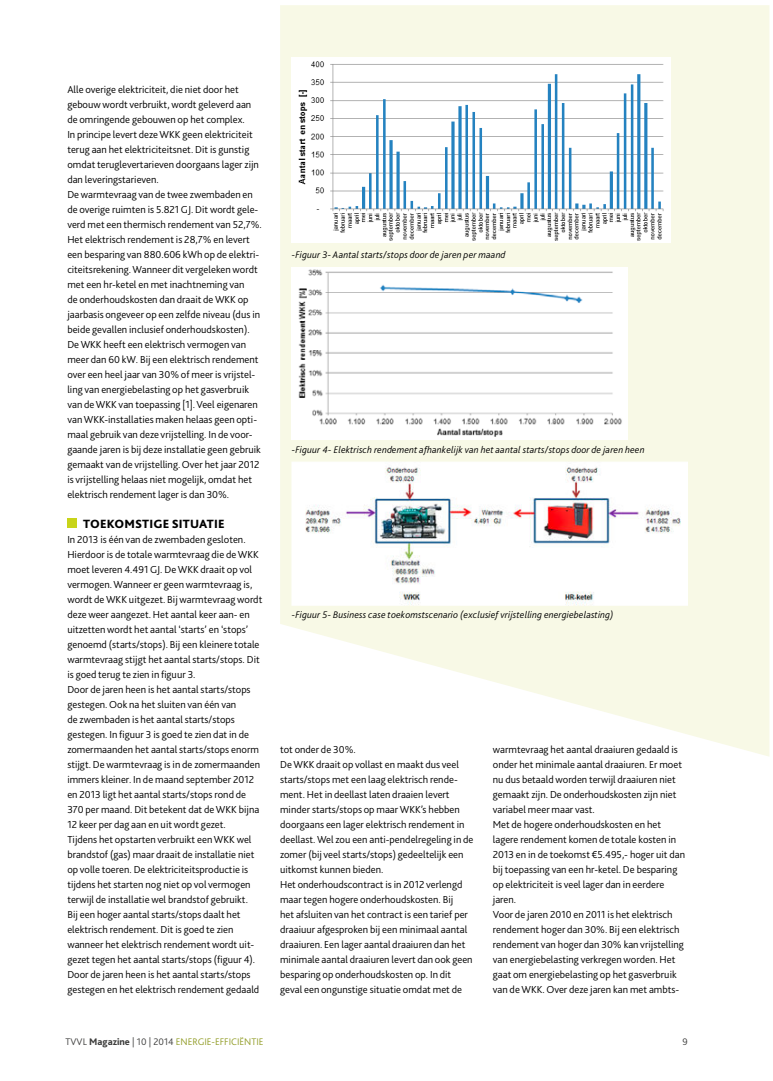
<style>
.page{position:relative;width:773px;height:1081px;background:#fff}
.page>*{position:absolute;margin:0;border:0;box-sizing:border-box;transform-origin:0 0}
.t1{font:800 12.5px "Bliss 2";letter-spacing:.015em;color:#000}
.t2{font:300 10.62px/15px "Bliss 2";color:#000}
.t3{font:italic 300 10px "Bliss 2";letter-spacing:.01em;color:#000}
.t4{font:300 10px "Bliss 2";color:#919c26}
.t5{font:300 10px "Bliss 2";color:#3c3c3b}
.s1{color:#3c3c3b}
.s2{font-weight:800;color:#3c3c3b}
</style>
<div class="page">
<div style="left:67px;top:518px;width:10px;height:10px;background:#c8d419"></div>
<svg style="left:280px;top:5px;width:489px;height:751px;fill:#f8f9e6"></svg>
<img style="left:292px;top:57px;width:378px;height:186px">
<img style="left:292px;top:268px;width:335px;height:171px">
<img style="left:292px;top:461px;width:395px;height:144px">
<p class="t2" style="left:67px;top:82px;width:196px">Alle overige elektriciteit, die niet door het gebouw wordt verbruikt, wordt geleverd aan de omringende gebouwen op het complex.<br>In principe levert deze WKK geen elektriciteit terug aan het elektriciteitsnet. Dit is gunstig omdat teruglevertarieven doorgaans lager zijn dan leveringstarieven.<br>De warmtevraag van de twee zwembaden en de overige ruimten is 5.821 GJ. Dit wordt gele&shy;verd met een thermisch rendement van 52,7%.<br>Het elektrisch rendement is 28,7% en levert een besparing van 880.606 kWh op de elektri&shy;citeitsrekening. Wanneer dit vergeleken wordt met een hr-ketel en met inachtneming van<br>de onderhoudskosten dan draait de WKK op jaarbasis ongeveer op een zelfde niveau (dus in beide gevallen inclusief onderhoudskosten).<br>De WKK heeft een elektrisch vermogen van meer dan 60 kW. Bij een elektrisch rendement over een heel jaar van 30% of meer is vrijstel&shy;ling van energiebelasting op het gasverbruik van de WKK van toepassing [1]. Veel eigenaren van WKK-installaties maken helaas geen opti&shy;maal gebruik van deze vrijstelling. In de voor&shy;gaande jaren is bij deze installatie geen gebruik gemaakt van de vrijstelling. Over het jaar 2012 is vrijstelling helaas niet mogelijk, omdat het elektrisch rendement lager is dan 30%.</p>
<p class="t1" style="left:83px;top:516px;width:143px">TOEKOMSTIGE SITUATIE</p>
<p class="t2" style="left:67px;top:532px;width:196px">In 2013 is één van de zwembaden gesloten.<br>Hierdoor is de totale warmtevraag die de WKK moet leveren 4.491 GJ. De WKK draait op vol vermogen. Wanneer er geen warmtevraag is, wordt de WKK uitgezet. Bij warmtevraag wordt deze weer aangezet. Het aantal keer aan- en uitzetten wordt het aantal ‘starts’ en ‘stops’ genoemd (starts/stops). Bij een kleinere totale warmtevraag stijgt het aantal starts/stops. Dit is goed terug te zien in figuur 3.<br>Door de jaren heen is het aantal starts/stops gestegen. Ook na het sluiten van één van<br>de zwembaden is het aantal starts/stops gestegen. In figuur 3 is goed te zien dat in de zomermaanden het aantal starts/stops enorm stijgt. De warmtevraag is in de zomermaanden immers kleiner. In de maand september 2012 en 2013 ligt het aantal starts/stops rond de 370 per maand. Dit betekent dat de WKK bijna 12 keer per dag aan en uit wordt gezet.<br>Tijdens het opstarten verbruikt een WKK wel brandstof (gas) maar draait de installatie niet op volle toeren. De elektriciteitsproductie is tijdens het starten nog niet op vol vermogen terwijl de installatie wel brandstof gebruikt.<br>Bij een hoger aantal starts/stops daalt het elektrisch rendement. Dit is goed te zien wanneer het elektrisch rendement wordt uit&shy;gezet tegen het aantal starts/stops (figuur 4).<br>Door de jaren heen is het aantal starts/stops gestegen en het elektrisch rendement gedaald</p>
<p class="t3" style="left:292px;top:250px;width:215px">-Figuur 3- Aantal starts/stops door de jaren per maand</p>
<p class="t3" style="left:292px;top:445px;width:354px">-Figuur 4- Elektrisch rendement afhankelijk van het aantal starts/stops door de jaren heen</p>
<p class="t3" style="left:292px;top:610px;width:323px">-Figuur 5- Business case toekomstscenario (exclusief vrijstelling energiebelasting)</p>
<p class="t2" style="left:280px;top:742px;width:195px">tot onder de 30%.<br>De WKK draait op vollast en maakt dus veel starts/stops met een laag elektrisch rende&shy;ment. Het in deellast laten draaien levert minder starts/stops op maar WKK’s hebben doorgaans een lager elektrisch rendement in deellast. Wel zou een anti-pendelregeling in de zomer (bij veel starts/stops) gedeeltelijk een uitkomst kunnen bieden.<br>Het onderhoudscontract is in 2012 verlengd maar tegen hogere onderhoudskosten. Bij<br>het afsluiten van het contract is een tarief per draaiuur afgesproken bij een minimaal aantal draaiuren. Een lager aantal draaiuren dan het minimale aantal draaiuren levert dan ook geen besparing op onderhoudskosten op. In dit geval een ongunstige situatie omdat met de</p>
<p class="t2" style="left:493px;top:742px;width:194px">warmtevraag het aantal draaiuren gedaald is onder het minimale aantal draaiuren. Er moet nu dus betaald worden terwijl draaiuren niet gemaakt zijn. De onderhoudskosten zijn niet variabel meer maar vast.<br>Met de hogere onderhoudskosten en het lagere rendement komen de totale kosten in 2013 en in de toekomst €5.495,- hoger uit dan bij toepassing van een hr-ketel. De besparing op elektriciteit is veel lager dan in eerdere jaren.<br>Voor de jaren 2010 en 2011 is het elektrisch rendement hoger dan 30%. Bij een elektrisch rendement van hoger dan 30% kan vrijstelling van energiebelasting verkregen worden. Het gaat om energiebelasting op het gasverbruik van de WKK. Over deze jaren kan met ambts-</p>
<p class="t4" style="left:66px;top:1037px;width:199px"><span class="s1">TVVL</span> <span class="s2">Magazine</span> <span class="s1">| 10 | 2014</span> ENERGIE-EFFICIËNTIE</p>
<p class="t5" style="left:682px;top:1037px;width:7px">9</p>
</div>
